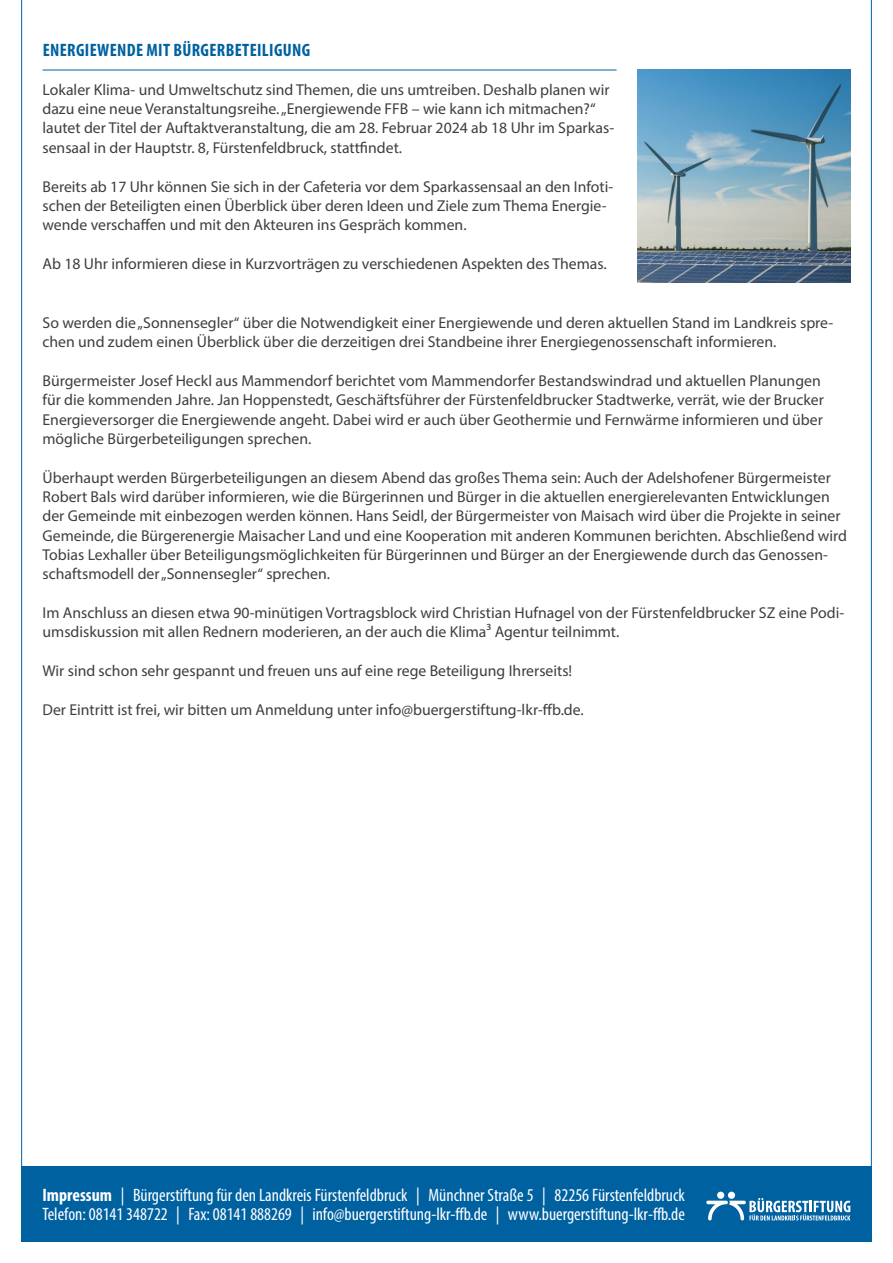
<style>
.page{position:relative;width:893px;height:1263px;background:#fff}
.page>*{position:absolute;margin:0;border:0;box-sizing:border-box;transform-origin:0 0}
.t1{font:condensed 18px/19.4px "Myriad Pro";color:#fff}
.t2{font:700 condensed 18px "Myriad Pro";letter-spacing:.02em;color:#0061a1}
.t3{font:15.75px/19.4px "Myriad Pro";color:#3e3d40}
.s1{font-weight:700}
</style>
<div class="page">
<div style="left:21px;top:1166px;width:851px;height:76px;background:#0061a1"></div>
<div style="left:728px;top:1192px;width:7px;height:7px;background:#fff;border-radius:50%"></div>
<svg style="left:706px;top:1198px;width:144px;height:22px"></svg>
<div style="left:717px;top:1192px;width:7px;height:7px;background:#fff;border-radius:50%"></div>
<hr style="left:21px;top:0;width:1px;height:1242px;background:#0061a1">
<hr style="left:871px;top:0;width:1px;height:1242px;background:#0061a1">
<hr style="left:43px;top:70px;width:574px;height:1px;background:#0061a1">
<img style="left:638px;top:70px;width:212px;height:212px">
<p class="t2" style="left:43px;top:39px;width:269px">ENERGIEWENDE MIT BÜRGERBETEILIGUNG</p>
<p class="t3" style="left:43px;top:80px;width:573px">Lokaler Klima- und Umweltschutz sind Themen, die uns umtreiben. Deshalb planen wir dazu eine neue Veranstaltungsreihe. „Energiewende FFB – wie kann ich mitmachen?“ lautet der Titel der Auftaktveranstaltung, die am 28. Februar 2024 ab 18 Uhr im Sparkas&shy;sensaal in der Hauptstr. 8, Fürstenfeldbruck, stattfindet.</p>
<p class="t3" style="left:43px;top:176px;width:572px">Bereits ab 17 Uhr können Sie sich in der Cafeteria vor dem Sparkassensaal an den Infoti&shy;schen der Beteiligten einen Überblick über deren Ideen und Ziele zum Thema Energie&shy;wende verschaffen und mit den Akteuren ins Gespräch kommen.</p>
<p class="t3" style="left:43px;top:254px;width:566px">Ab 18 Uhr informieren diese in Kurzvorträgen zu verschiedenen Aspekten des Themas.</p>
<p class="t3" style="left:43px;top:312px;width:792px">So werden die „Sonnensegler“ über die Notwendigkeit einer Energiewende und deren aktuellen Stand im Landkreis spre&shy;chen und zudem einen Überblick über die derzeitigen drei Standbeine ihrer Energiegenossenschaft informieren.</p>
<p class="t3" style="left:43px;top:371px;width:783px">Bürgermeister Josef Heckl aus Mammendorf berichtet vom Mammendorfer Bestandswindrad und aktuellen Planungen für die kommenden Jahre. Jan Hoppenstedt, Geschäftsführer der Fürstenfeldbrucker Stadtwerke, verrät, wie der Brucker Energieversorger die Energiewende angeht. Dabei wird er auch über Geothermie und Fernwärme informieren und über mögliche Bürgerbeteiligungen sprechen.</p>
<p class="t3" style="left:43px;top:467px;width:806px">Überhaupt werden Bürgerbeteiligungen an diesem Abend das großes Thema sein: Auch der Adelshofener Bürgermeister Robert Bals wird darüber informieren, wie die Bürgerinnen und Bürger in die aktuellen energierelevanten Entwicklungen der Gemeinde mit einbezogen werden können. Hans Seidl, der Bürgermeister von Maisach wird über die Projekte in seiner Gemeinde, die Bürgerenergie Maisacher Land und eine Kooperation mit anderen Kommunen berichten. Abschließend wird Tobias Lexhaller über Beteiligungsmöglichkeiten für Bürgerinnen und Bürger an der Energiewende durch das Genossen&shy;schaftsmodell der „Sonnensegler“ sprechen.</p>
<p class="t3" style="left:43px;top:603px;width:803px">Im Anschluss an diesen etwa 90-minütigen Vortragsblock wird Christian Hufnagel von der Fürstenfeldbrucker SZ eine Podi&shy;umsdiskussion mit allen Rednern moderieren, an der auch die Klima³ Agentur teilnimmt.</p>
<p class="t3" style="left:43px;top:661px;width:531px">Wir sind schon sehr gespannt und freuen uns auf eine rege Beteiligung Ihrerseits!</p>
<p class="t3" style="left:43px;top:700px;width:543px">Der Eintritt ist frei, wir bitten um Anmeldung unter info@buergerstiftung-lkr-ffb.de.</p>
<p class="t1" style="left:43px;top:1185px;width:644px"><span class="s1">Impressum</span> | Bürgerstiftung für den Landkreis Fürstenfeldbruck | Münchner Straße 5 | 82256 Fürstenfeldbruck<br>Telefon: 08141 348722 | Fax: 08141 888269 | info@buergerstiftung-lkr-ffb.de | www.buergerstiftung-lkr-ffb.de</p>
</div>
